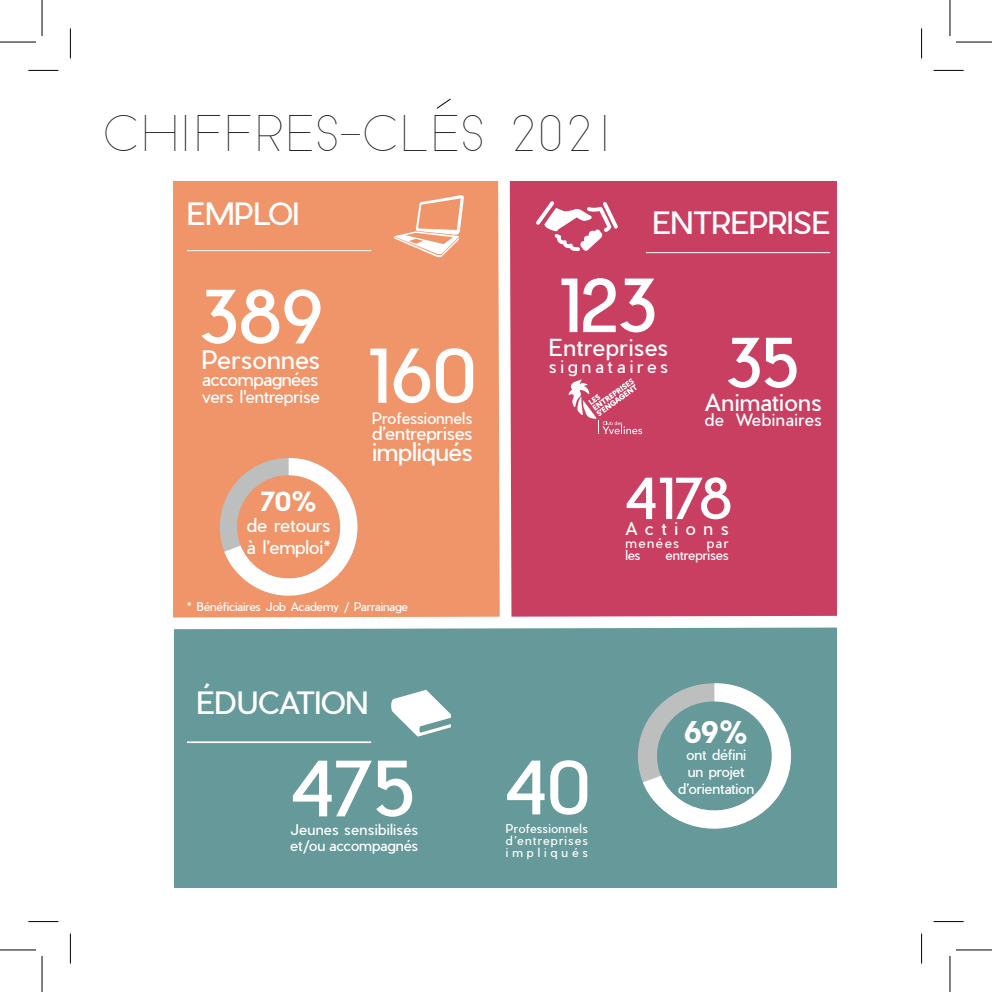
<style>
.page{position:relative;width:992px;height:992px;background:#fff}
.page>*{position:absolute;margin:0;border:0;box-sizing:border-box;transform-origin:0 0}
.t1{font:74.2px "Pier Sans";color:#fff}
.t2{font:72.2px "Pier Sans";color:#fff}
.t3{font:71.6px "Pier Sans";color:#fff}
.t4{font:71.4px "Pier Sans";color:#fff}
.t5{font:66.4px "Pier Sans";color:#fff}
.t6{font:55.2px "Pier Sans";color:#fff}
.t7{font:48px "Slim Joe";color:#231f20}
.t8{font:30px "Pier Sans";color:#fff}
.t9{font:700 29.2px "Pier Sans";color:#fff}
.t10{font:700 25.8px "Pier Sans";color:#fff}
.t11{font:24.8px "Pier Sans";letter-spacing:.01em;color:#fff}
.t12{font:24.4px "Pier Sans";letter-spacing:-.005em;color:#fff}
.t13{font:23px "Pier Sans";letter-spacing:.02em;color:#fff}
.t14{font:18px/21.6px "Pier Sans";letter-spacing:-.01em;color:#fff}
.t15{font:17.8px "Pier Sans";letter-spacing:-.03em;color:#fff}
.t16{font:17.4px "Pier Sans";letter-spacing:.44em;color:#fff}
.t17{font:17.2px "Pier Sans";letter-spacing:.23em;color:#fff}
.t18{font:16.8px "Pier Sans";color:#fff}
.t19{font:16.6px "Pier Sans";letter-spacing:.03em;color:#fff}
.t20{font:15.6px "Pier Sans";color:#fff}
.t21{font:14.4px "Pier Sans";letter-spacing:.015em;color:#fff}
.t22{font:14.4px "Pier Sans";letter-spacing:-.005em;color:#fff}
.t23{font:14.2px/17px "Pier Sans";letter-spacing:-.01em;color:#fff;text-align:center}
.t24{font:13px "Pier Sans";color:#fff}
.t25{font:12px/12px "Pier Sans";letter-spacing:.095em;color:#fff;text-align:justify}
.t26{font:11.6px "Pier Sans";letter-spacing:-.01em;color:#fff}
</style>
<div class="page">
<svg style="left:436px;top:98px;width:15px;height:11px"></svg>
<div style="left:174px;top:625px;width:662px;height:262px;background:#699"></div>
<svg style="left:637px;top:683px;width:154px;height:146px"></svg>
<hr style="left:187px;top:741px;width:184px;height:1px;background:#fff">
<svg style="left:391px;top:690px;width:60px;height:46px"></svg>
<svg style="left:173px;top:181px;width:664px;height:454px;background:#dc7471"></svg>
<hr style="left:28px;top:70px;width:30px;height:1px;background:#000">
<hr style="left:933px;top:70px;width:30px;height:1px;background:#000">
<hr style="left:28px;top:920px;width:30px;height:1px;background:#000">
<hr style="left:933px;top:920px;width:30px;height:1px;background:#000">
<hr style="left:70px;top:28px;width:1px;height:30px;background:#000">
<hr style="left:70px;top:933px;width:1px;height:30px;background:#000">
<hr style="left:920px;top:28px;width:1px;height:30px;background:#000">
<hr style="left:920px;top:933px;width:1px;height:30px;background:#000">
<hr style="left:0;top:42px;width:36px;height:1px;background:#000">
<hr style="left:955px;top:42px;width:36px;height:1px;background:#000">
<hr style="left:0;top:949px;width:36px;height:1px;background:#000">
<hr style="left:955px;top:949px;width:36px;height:1px;background:#000">
<hr style="left:42px;top:0;width:1px;height:36px;background:#000">
<hr style="left:42px;top:955px;width:1px;height:36px;background:#000">
<hr style="left:949px;top:0;width:1px;height:36px;background:#000">
<hr style="left:949px;top:955px;width:1px;height:36px;background:#000">
<h3 class="t7" style="left:103px;top:106px;width:513px">CHIFFRES-CLES 2021</h3>
<h3 class="t8" style="left:187px;top:194px;width:113px">EMPLOI</h3>
<h3 class="t8" style="left:652px;top:203px;width:179px">ENTREPRISE</h3>
<h3 class="t3" style="left:198px;top:270px;width:125px">389</h3>
<h3 class="t11" style="left:202px;top:343px;width:119px">Personnes</h3>
<h3 class="t15" style="left:202px;top:367px;width:118px">accompagnées</h3>
<h3 class="t18" style="left:202px;top:385px;width:119px">vers l'entreprise</h3>
<h3 class="t10" style="left:260px;top:483px;width:58px">70%</h3>
<h3 class="t14" style="left:246px;top:515px;width:86px">de retours à l’emploi*</h3>
<h3 class="t4" style="left:557px;top:258px;width:100px">123</h3>
<h3 class="t13" style="left:548px;top:332px;width:121px">Entreprises</h3>
<h3 class="t17" style="left:548px;top:355px;width:121px">signataires</h3>
<h3 class="t5" style="left:724px;top:319px;width:75px">35</h3>
<h3 class="t13" style="left:704px;top:387px;width:118px">Animations</h3>
<h2 class="t2" style="left:366px;top:328px;width:110px">160</h2>
<p class="t20" style="left:372px;top:408px;width:102px">Professionnels</p>
<h3 class="t19" style="left:704px;top:409px;width:118px">de Webinaires</h3>
<h3 class="t14" style="left:372px;top:422px;width:102px">d’entreprises</h3>
<h3 class="t12" style="left:372px;top:435px;width:102px">impliqués</h3>
<h3 class="t6" style="left:624px;top:462px;width:109px">4178</h3>
<h3 class="t16" style="left:625px;top:516px;width:105px">Actions</h3>
<p class="t24" style="left:625px;top:534px;width:55px">menées</p>
<p class="t24" style="left:706px;top:534px;width:23px">par</p>
<p class="t24" style="left:625px;top:546px;width:17px">les</p>
<p class="t24" style="left:665px;top:546px;width:64px">entreprises</p>
<p class="t26" style="left:187px;top:598px;width:222px">* Bénéficiaires Job Academy / Parrainage</p>
<h3 class="t8" style="left:196px;top:682px;width:173px">ÉDUCATION</h3>
<h1 class="t1" style="left:290px;top:739px;width:126px">475</h1>
<p class="t21" style="left:290px;top:820px;width:129px">Jeunes sensibilisés</p>
<p class="t22" style="left:290px;top:835px;width:129px">et/ou accompagnés</p>
<h3 class="t3" style="left:504px;top:740px;width:87px">40</h3>
<p class="t25" style="left:505px;top:822px;width:83px">Professionnels d’entreprises impliqués</p>
<h3 class="t9" style="left:683px;top:711px;width:66px">69%</h3>
<p class="t23" style="left:677px;top:746px;width:78px">ont défini un projet d’orientation</p>
</div>
